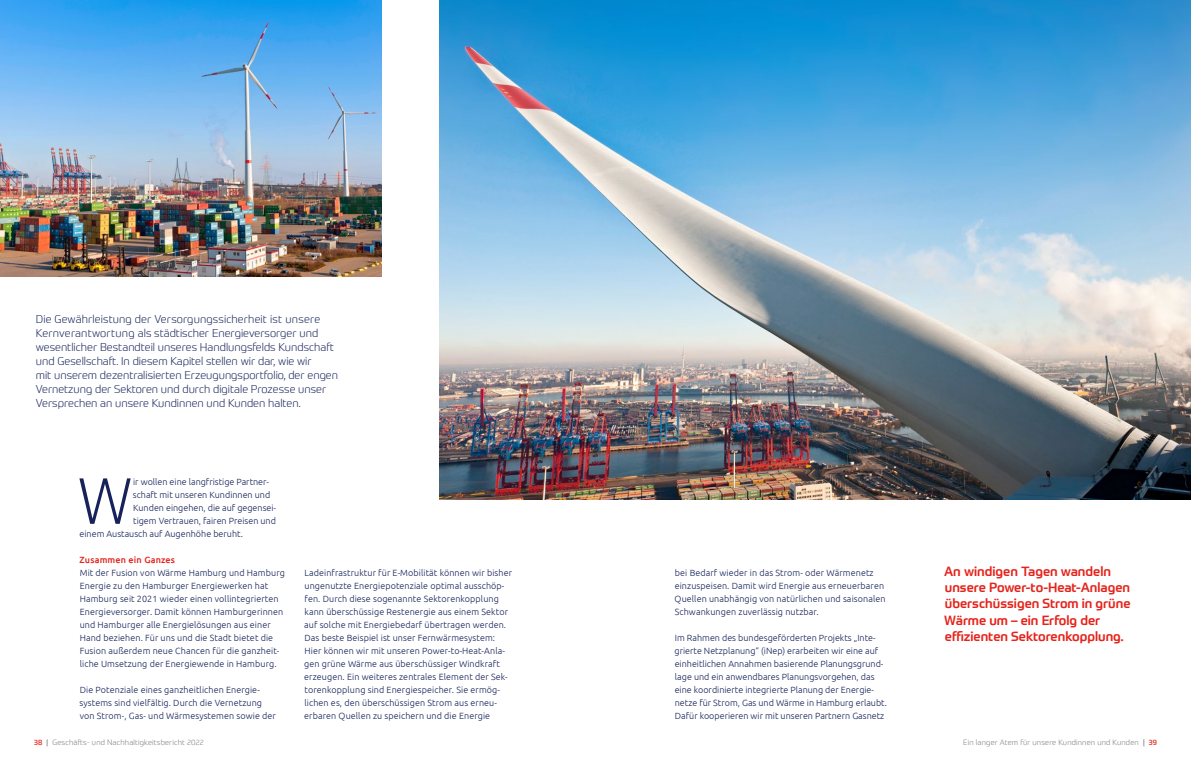
<style>
.page{position:relative;width:1191px;height:780px;background:#fff}
.page>*{position:absolute;margin:0;border:0;box-sizing:border-box;transform-origin:0 0}
.t1{font:300 63.8px "Prometo";color:#162259}
.t2{font:500 13px/16.2px "Prometo";color:#e5231b}
.t3{font:300 11px/14px "Prometo";color:#162259}
.t4{font:300 9px/13px "Ubuntu";letter-spacing:.01em;color:#162259}
.t5{font:500 9px "Ubuntu";letter-spacing:.02em;color:#e5231b}
.t6{font:300 7.5px "Prometo";letter-spacing:.02em;color:#7c7b7b}
.s1{font-weight:400;color:#e5231b}
.s2{font-weight:400}
</style>
<div class="page">
<img style="left:439px;top:0;width:752px;height:499px">
<img style="left:0;top:0;width:381px;height:277px">
<p class="t3" style="left:36px;top:312px;width:304px">Die Gewährleistung der Versorgungssicherheit ist unsere Kernverantwortung als städtischer Energieversorger und wesentlicher Bestandteil unseres Handlungsfelds Kundschaft und Gesellschaft. In diesem Kapitel stellen wir dar, wie wir<br>mit unserem dezentralisierten Erzeugungsportfolio, der engen Vernetzung der Sektoren und durch digitale Prozesse unser Versprechen an unsere Kundinnen und Kunden halten.</p>
<h1 class="t1" style="left:77px;top:463px;width:57px">W</h1>
<p class="t4" style="left:133px;top:475px;width:137px">ir wollen eine langfristige Partner-</p>
<p class="t4" style="left:133px;top:488px;width:139px">schaft mit unseren Kundinnen und</p>
<p class="t4" style="left:133px;top:501px;width:144px">Kunden eingehen, die auf gegensei-</p>
<p class="t4" style="left:133px;top:514px;width:144px">tigem Vertrauen, fairen Preisen und</p>
<p class="t4" style="left:80px;top:527px;width:165px">einem Austausch auf Augenhöhe beruht.</p>
<p class="t5" style="left:80px;top:554px;width:97px">Zusammen ein Ganzes</p>
<p class="t4" style="left:80px;top:566px;width:207px">Mit der Fusion von Wärme Hamburg und Hamburg Energie zu den Hamburger Energiewerken hat Hamburg seit 2021 wieder einen vollintegrierten Energieversorger. Damit können Hamburgerinnen und Hamburger alle Energielösungen aus einer Hand beziehen. Für uns und die Stadt bietet die Fusion außerdem neue Chancen für die ganzheit&shy;liche Umsetzung der Energiewende in Hamburg.</p>
<p class="t4" style="left:80px;top:683px;width:198px">Die Potenziale eines ganzheitlichen Energie&shy;systems sind vielfältig. Durch die Vernetzung von Strom-, Gas- und Wärmesystemen sowie der</p>
<p class="t4" style="left:304px;top:566px;width:209px">Ladeinfrastruktur für E-Mobilität können wir bisher ungenutzte Energiepotenziale optimal ausschöp&shy;fen. Durch diese sogenannte Sektorenkopplung kann überschüssige Restenergie aus einem Sektor auf solche mit Energiebedarf übertragen werden.<br>Das beste Beispiel ist unser Fernwärmesystem:<br>Hier können wir mit unseren Power-to-Heat-Anla&shy;gen grüne Wärme aus überschüssiger Windkraft erzeugen. Ein weiteres zentrales Element der Sek&shy;torenkopplung sind Energiespeicher. Sie ermög&shy;lichen es, den überschüssigen Strom aus erneu&shy;erbaren Quellen zu speichern und die Energie</p>
<p class="t4" style="left:674px;top:566px;width:212px">bei Bedarf wieder in das Strom- oder Wärmenetz einzuspeisen. Damit wird Energie aus erneuerbaren Quellen unabhängig von natürlichen und saisonalen Schwankungen zuverlässig nutzbar.</p>
<p class="t4" style="left:674px;top:631px;width:214px">Im Rahmen des bundesgeförderten Projekts „Inte&shy;grierte Netzplanung“ (iNep) erarbeiten wir eine auf einheitlichen Annahmen basierende Planungsgrund&shy;lage und ein anwendbares Planungsvorgehen, das eine koordinierte integrierte Planung der Energie&shy;netze für Strom, Gas und Wärme in Hamburg erlaubt.<br>Dafür kooperieren wir mit unseren Partnern Gasnetz</p>
<h2 class="t2" style="left:944px;top:563px;width:188px">An windigen Tagen wandeln unsere Power-to-Heat-Anlagen überschüssigen Strom in grüne<br>Wärme um – ein Erfolg der effizienten Sektorenkopplung.</h2>
<p class="t6" style="left:34px;top:737px;width:171px"><span class="s1">38</span> <span class="s2">|</span> Geschäfts- und Nachhaltigkeitsbericht 2022</p>
<p class="t6" style="left:963px;top:737px;width:195px">Ein langer Atem für unsere Kundinnen und Kunden <span class="s2">|</span> <span class="s1">39</span></p>
</div>
